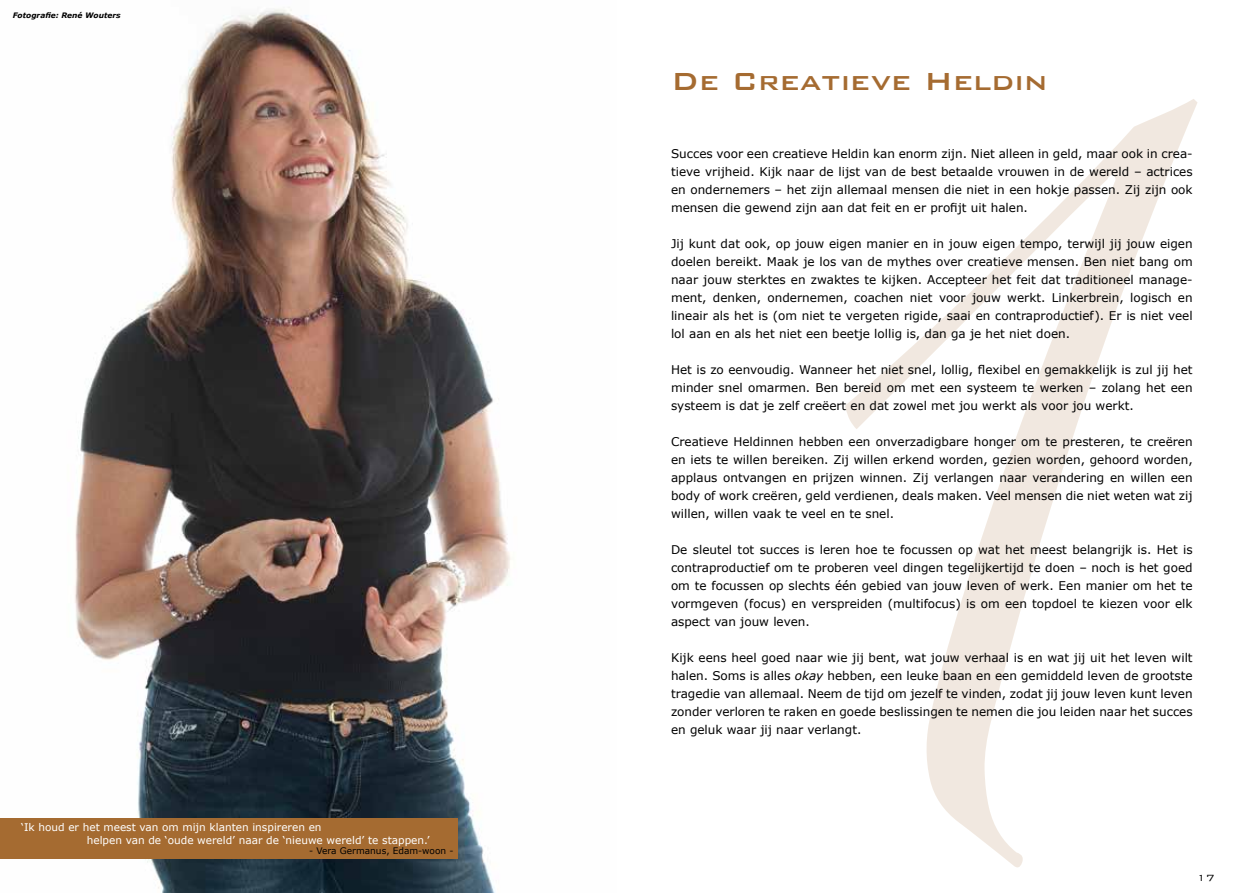
<style>
.page{position:relative;width:1234px;height:893px;background:#fff}
.page>*{position:absolute;margin:0;border:0;box-sizing:border-box;transform-origin:0 0}
.t1{font:500 33px "Bank Gothic";color:#a56b31}
.t2{font:12px/18px "Verdana";color:#000;text-align:justify}
.t3{font:300 12px "Bank Gothic";color:#000}
.t4{font:10.5px/12.6px "Verdana";color:#fff}
.t5{font:9px "Verdana";color:#000}
.t6{font:italic 700 7.5px "Verdana";color:#000}
.s1{font-style:italic}
</style>
<div class="page">
<img style="left:0;top:9px;width:511px;height:884px">
<div style="left:0;top:819px;width:457px;height:40px;background:#a56b31"></div>
<p class="t6" style="left:13px;top:11px;width:109px">Fotografie: René Wouters</p>
<p class="t4" style="left:87px;top:821px;width:344px;text-indent:-65px">‘Ik houd er het meest van om mijn klanten inspireren en<br>helpen van de ‘oude wereld’ naar de ‘nieuwe wereld’ te stappen.’</p>
<p class="t5" style="left:309px;top:845px;width:146px">- Vera Germanus, Edam-woon -</p>
<h1 class="t1" style="left:671px;top:56px;width:378px">De Creatieve Heldin</h1>
<p class="t2" style="left:671px;top:145px;width:523px">Succes voor een creatieve Heldin kan enorm zijn. Niet alleen in geld, maar ook in crea&shy;tieve vrijheid. Kijk naar de lijst van de best betaalde vrouwen in de wereld – actrices en ondernemers – het zijn allemaal mensen die niet in een hokje passen. Zij zijn ook mensen die gewend zijn aan dat feit en er profijt uit halen.</p>
<p class="t2" style="left:671px;top:235px;width:523px">Jij kunt dat ook, op jouw eigen manier en in jouw eigen tempo, terwijl jij jouw eigen doelen bereikt. Maak je los van de mythes over creatieve mensen. Ben niet bang om naar jouw sterktes en zwaktes te kijken. Accepteer het feit dat traditioneel manage&shy;ment, denken, ondernemen, coachen niet voor jouw werkt. Linkerbrein, logisch en lineair als het is (om niet te vergeten rigide, saai en contraproductief). Er is niet veel lol aan en als het niet een beetje lollig is, dan ga je het niet doen.</p>
<p class="t2" style="left:671px;top:361px;width:523px">Het is zo eenvoudig. Wanneer het niet snel, lollig, flexibel en gemakkelijk is zul jij het minder snel omarmen. Ben bereid om met een systeem te werken – zolang het een systeem is dat je zelf creëert en dat zowel met jou werkt als voor jou werkt.</p>
<p class="t2" style="left:671px;top:433px;width:523px">Creatieve Heldinnen hebben een onverzadigbare honger om te presteren, te creëren en iets te willen bereiken. Zij willen erkend worden, gezien worden, gehoord worden, applaus ontvangen en prijzen winnen. Zij verlangen naar verandering en willen een body of work creëren, geld verdienen, deals maken. Veel mensen die niet weten wat zij willen, willen vaak te veel en te snel.</p>
<p class="t2" style="left:671px;top:541px;width:523px">De sleutel tot succes is leren hoe te focussen op wat het meest belangrijk is. Het is contraproductief om te proberen veel dingen tegelijkertijd te doen – noch is het goed om te focussen op slechts één gebied van jouw leven of werk. Een manier om het te vormgeven (focus) en verspreiden (multifocus) is om een topdoel te kiezen voor elk aspect van jouw leven.</p>
<p class="t2" style="left:671px;top:649px;width:523px">Kijk eens heel goed naar wie jij bent, wat jouw verhaal is en wat jij uit het leven wilt halen. Soms is alles <span class="s1">okay</span> hebben, een leuke baan en een gemiddeld leven de grootste tragedie van allemaal. Neem de tijd om jezelf te vinden, zodat jij jouw leven kunt leven zonder verloren te raken en goede beslissingen te nemen die jou leiden naar het succes en geluk waar jij naar verlangt.</p>
<p class="t3" style="left:1196px;top:869px;width:19px">17</p>
</div>
